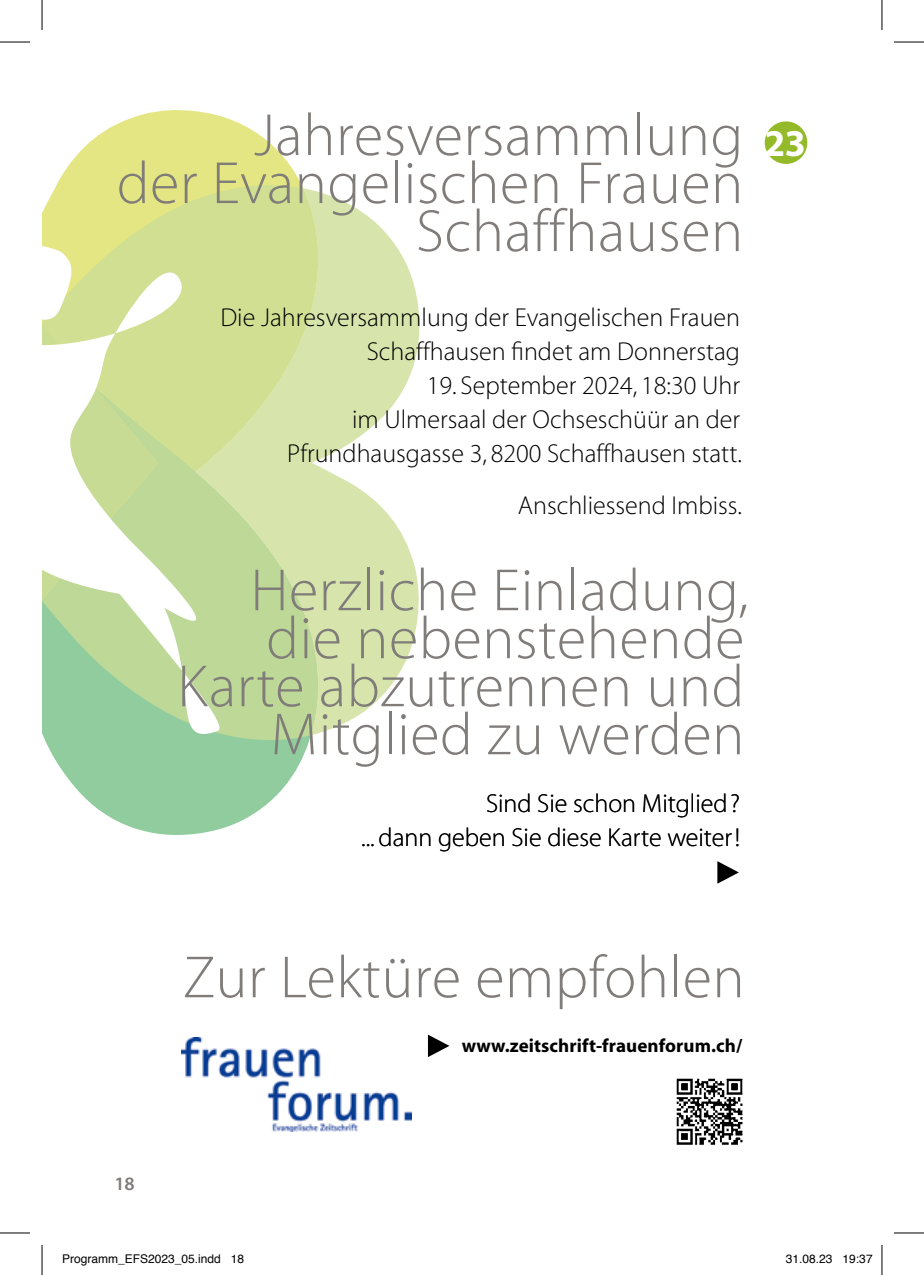
<style>
.page{position:relative;width:924px;height:1275px;background:#fff}
.page>*{position:absolute;margin:0;border:0;box-sizing:border-box;transform-origin:0 0}
.t1{font:60px/48px "Myriad MM 215 600";letter-spacing:.01em;color:#807c7a;text-align:right}
.t2{font:38px "Myriad MM 700 600";color:#fff}
.t3{font:26px/34px "Myriad MM 215 600";color:#000;text-align:right}
.t4{font:19px "Myriad MM 700 600";letter-spacing:.005em;color:#000}
.t5{font:19px "Myriad MM 565 600";color:#807c7a}
.t6{font:12px "Helvetica";color:#000}
</style>
<div class="page">
<svg style="left:717px;top:861px;width:21px;height:22px"></svg>
<svg style="left:56px;top:110px;width:246px;height:75px;fill:#e3e682"></svg>
<svg style="left:46px;top:740px;width:264px;height:95px;fill:#90cc9d"></svg>
<svg style="left:320px;top:192px;width:100px;height:541px;fill:#d7e5ac"></svg>
<svg style="left:42px;top:185px;width:278px;height:206px;background:#d5e191"></svg>
<svg style="left:225px;top:391px;width:95px;height:349px;background:#c9dea0"></svg>
<svg style="left:42px;top:238px;width:183px;height:505px;background:#c1dda3"></svg>
<svg style="left:42px;top:294px;width:185px;height:403px"></svg>
<svg style="left:428px;top:1034px;width:21px;height:23px"></svg>
<img style="left:181px;top:1037px;width:230px;height:94px">
<img style="left:676px;top:1078px;width:67px;height:67px">
<div style="left:764px;top:121px;width:43px;height:43px;background:#94ba29;border-radius:50%"></div>
<hr style="left:0;top:42px;width:30px;height:1px;background:#000">
<hr style="left:893px;top:42px;width:30px;height:1px;background:#000">
<hr style="left:0;top:1232px;width:30px;height:1px;background:#000">
<hr style="left:893px;top:1232px;width:30px;height:1px;background:#000">
<hr style="left:42px;top:0;width:1px;height:30px;background:#000">
<hr style="left:42px;top:1245px;width:1px;height:30px;background:#000">
<hr style="left:881px;top:0;width:1px;height:30px;background:#000">
<hr style="left:881px;top:1245px;width:1px;height:30px;background:#000">
<h1 class="t1" style="left:117px;top:114px;width:627px">Jahresversammlung<br>der Evangelischen Frauen<br>Schaffhausen</h1>
<h2 class="t2" style="left:763px;top:124px;width:42px">23</h2>
<p class="t3" style="left:220px;top:302px;width:521px">Die Jahresversammlung der Evangelischen Frauen<br>Schaffhausen findet am Donnerstag</p>
<p class="t3" style="left:287px;top:370px;width:457px">19. September 2024, 18:30 Uhr<br>im Ulmersaal der Ochseschüür an der<br>Pfrundhausgasse 3, 8200 Schaffhausen statt.</p>
<p class="t3" style="left:517px;top:490px;width:226px">Anschliessend Imbiss.</p>
<h1 class="t1" style="left:177px;top:569px;width:574px">Herzliche Einladung, die nebenstehende<br>Karte abzutrennen und<br>Mitglied zu werden</h1>
<p class="t3" style="left:361px;top:787px;width:381px">Sind Sie schon Mitglied?<br>... dann geben Sie diese Karte weiter!</p>
<h1 class="t1" style="left:183px;top:956px;width:563px">Zur Lektüre empfohlen</h1>
<p class="t4" style="left:462px;top:1036px;width:282px">www.zeitschrift-frauenforum.ch/</p>
<p class="t5" style="left:114px;top:1174px;width:21px">18</p>
<p class="t6" style="left:62px;top:1249px;width:184px">Programm_EFS2023_05.indd 18</p>
<p class="t6" style="left:785px;top:1249px;width:88px">31.08.23 19:37</p>
</div>
